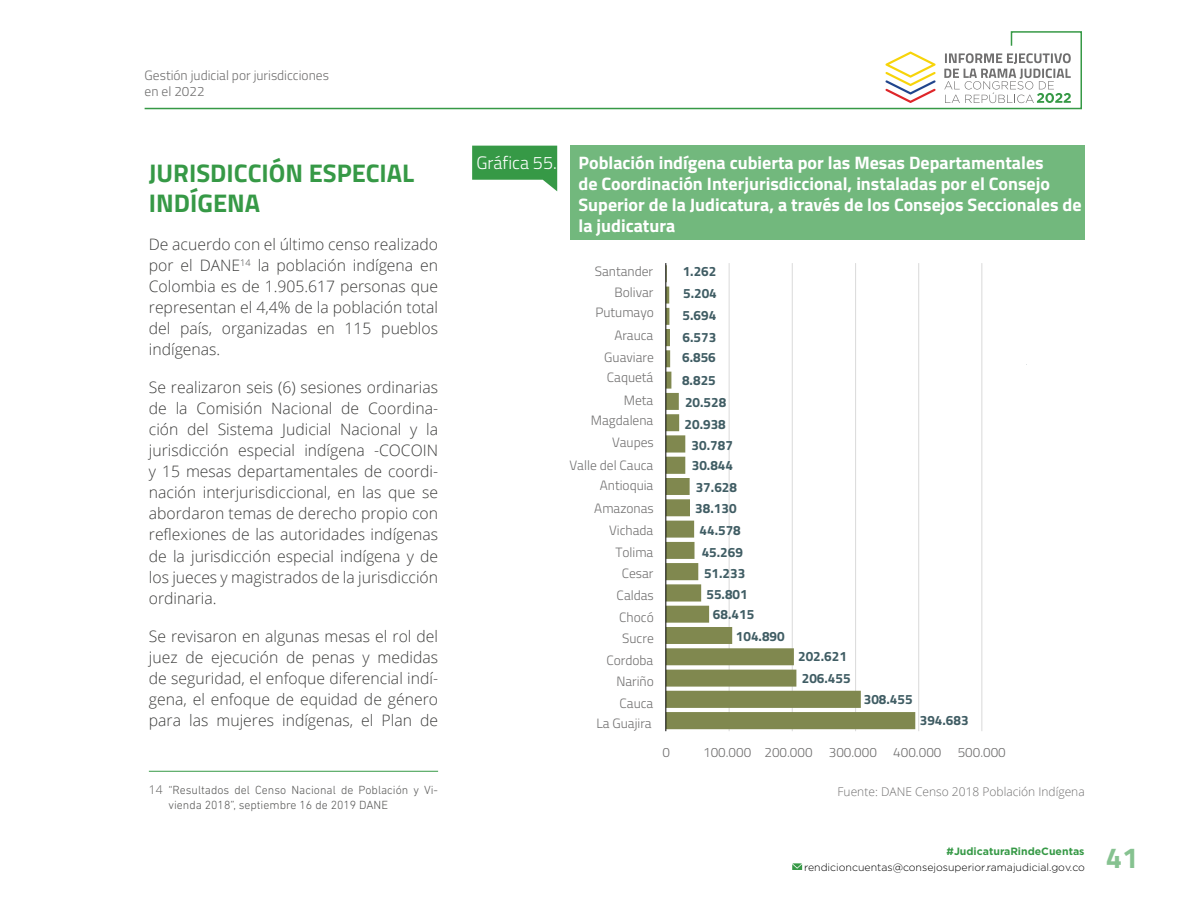
<style>
.page{position:relative;width:1191px;height:915px;background:#fff}
.page>*{position:absolute;margin:0;border:0;box-sizing:border-box;transform-origin:0 0}
.t1{font:700 29.1px "Cairo";color:#86c290}
.t2{font:700 25.5px/30px "Cairo";color:#369946}
.t3{font:700 18px/21px "Cairo";color:#fff}
.t4{font:300 15.75px/21px "Open Sans";color:#3c3c3b;text-align:justify}
.t5{font:300 13.5px/21.8px "Cairo";color:#706f6f;text-align:right}
.t6{font:700 13.5px/21.6px "Cairo";color:#405d64}
.t7{font:300 12px/14.4px "DIN Next LT Pro";color:#575756}
.t8{font:300 12px "Open Sans";color:#706f6f}
.t9{font:300 10.5px "Gotham";color:#000}
.t10{font:700 10.5px "Gotham";color:#369946}
.s1{font-family:"Open Sans"}
.s2{font-weight:300}
</style>
<div class="page">
<svg style="left:792px;top:863px;width:10px;height:6px"></svg>
<svg style="left:144px;top:31px;width:938px;height:79px"></svg>
<svg style="left:885px;top:51px;width:50px;height:52px"></svg>
<svg style="left:944px;top:53px;width:126px;height:50px"></svg>
<hr style="left:149px;top:770px;width:289px;height:1px;background:#369946">
<hr style="left:981px;top:263px;width:1px;height:468px;background:#dadada">
<hr style="left:918px;top:263px;width:1px;height:468px;background:#dadada">
<hr style="left:855px;top:263px;width:1px;height:468px;background:#dadada">
<hr style="left:792px;top:263px;width:1px;height:468px;background:#dadada">
<hr style="left:729px;top:263px;width:1px;height:468px;background:#dadada">
<svg style="left:666px;top:265px;width:249px;height:464px"></svg>
<hr style="left:665px;top:263px;width:1px;height:468px;background:#000">
<div style="left:570px;top:145px;width:514px;height:95px;background:#72b87d"></div>
<svg style="left:472px;top:145px;width:85px;height:46px"></svg>
<p class="t5" style="left:145px;top:67px;width:186px;line-height:16.2px;text-align:left">Gestión judicial por jurisdicciones en el 2022</p>
<h2 class="t2" style="left:149px;top:158px;width:267px">JURISDICCIÓN ESPECIAL<br>INDÍGENA</h2>
<p class="t4" style="left:149px;top:233px;width:291px">De acuerdo con el último censo realizado por el DANE<sup>14</sup> la población indígena en Colombia es de 1.905.617 personas que representan el 4,4% de la población total del país, organizadas en 115 pueblos indígenas.</p>
<p class="t4" style="left:149px;top:376px;width:291px">Se realizaron seis (6) sesiones ordinarias de la Comisión Nacional de Coordina&shy;ción del Sistema Judicial Nacional y la jurisdicción especial indígena -COCOIN y 15 mesas departamentales de coordi&shy;nación interjurisdiccional, en las que se abordaron temas de derecho propio con reflexiones de las autoridades indígenas de la jurisdicción especial indígena y de los jueces y magistrados de la jurisdicción ordinaria.</p>
<p class="t4" style="left:149px;top:624px;width:291px">Se revisaron en algunas mesas el rol del juez de ejecución de penas y medidas de seguridad, el enfoque diferencial indí&shy;gena, el enfoque de equidad de género para las mujeres indígenas, el Plan de</p>
<p class="t7" style="left:168px;top:782px;width:271px;text-indent:-20px"><span class="s1">14</span> “Resultados del Censo Nacional de Población y Vi&shy;vienda 2018”, septiembre 16 de 2019 DANE</p>
<p class="t3" style="left:578px;top:152px;width:504px;text-indent:-102px"><span class="s2">Gráfica 55.</span> Población indígena cubierta por las Mesas Departamentales<br>de Coordinación Interjurisdiccional, instaladas por el Consejo Superior de la Judicatura, a través de los Consejos Seccionales de la judicatura</p>
<p class="t5" style="left:595px;top:260px;width:60px">Santander<br>Bolivar</p>
<p class="t5" style="left:595px;top:301px;width:60px;line-height:23.1px">Putumayo<br>Arauca</p>
<p class="t5" style="left:604px;top:347px;width:51px;line-height:20.4px;text-align:left">Guaviare<br>Caquetá</p>
<p class="t5" style="left:591px;top:390px;width:64px;line-height:20.2px">Meta<br>Magdalena</p>
<p class="t5" style="left:569px;top:430px;width:86px;line-height:23.2px">Vaupes<br>Valle del Cauca</p>
<p class="t5" style="left:594px;top:474px;width:61px">Antioquia<br>Amazonas<br>Vichada<br>Tolima<br>Cesar<br>Caldas<br>Chocó<br>Sucre<br>Cordoba<br>Nariño<br>Cauca</p>
<p class="t5" style="left:596px;top:712px;width:57px">La Guajira</p>
<p class="t6" style="left:682px;top:260px;width:36px;line-height:22px;text-align:justify">1.262<br>5.204<br>5.694<br>6.573</p>
<p class="t6" style="left:682px;top:346px;width:35px;line-height:23.1px">6.856<br>8.825</p>
<p class="t6" style="left:684px;top:391px;width:50px;line-height:21px;text-align:center">20.528<br>20.938<br>30.787<br>30.844</p>
<p class="t6" style="left:695px;top:476px;width:49px;text-align:center">37.628<br>38.130<br>44.578<br>45.269</p>
<p class="t6" style="left:706px;top:582px;width:43px">55.801</p>
<p class="t6" style="left:704px;top:562px;width:43px">51.233</p>
<p class="t6" style="left:736px;top:602px;width:50px;line-height:22.4px;text-indent:-23px">68.415<br>104.890</p>
<p class="t6" style="left:798px;top:645px;width:54px">202.621<br>206.455</p>
<p class="t6" style="left:864px;top:688px;width:50px">308.455</p>
<p class="t6" style="left:919px;top:709px;width:50px">394.683</p>
<p class="t5" style="left:662px;top:741px;width:9px">0</p>
<p class="t5" style="left:703px;top:741px;width:304px">100.000 200.000 300.000 400.000 500.000</p>
<p class="t8" style="left:837px;top:783px;width:248px">Fuente: DANE Censo 2018 Población Indígena</p>
<p class="t10" style="left:946px;top:844px;width:139px">#JudicaturaRindeCuentas</p>
<p class="t9" style="left:804px;top:860px;width:282px">rendicioncuentas@consejosuperior.ramajudicial.gov.co</p>
<h1 class="t1" style="left:1106px;top:833px;width:34px">41</h1>
</div>
